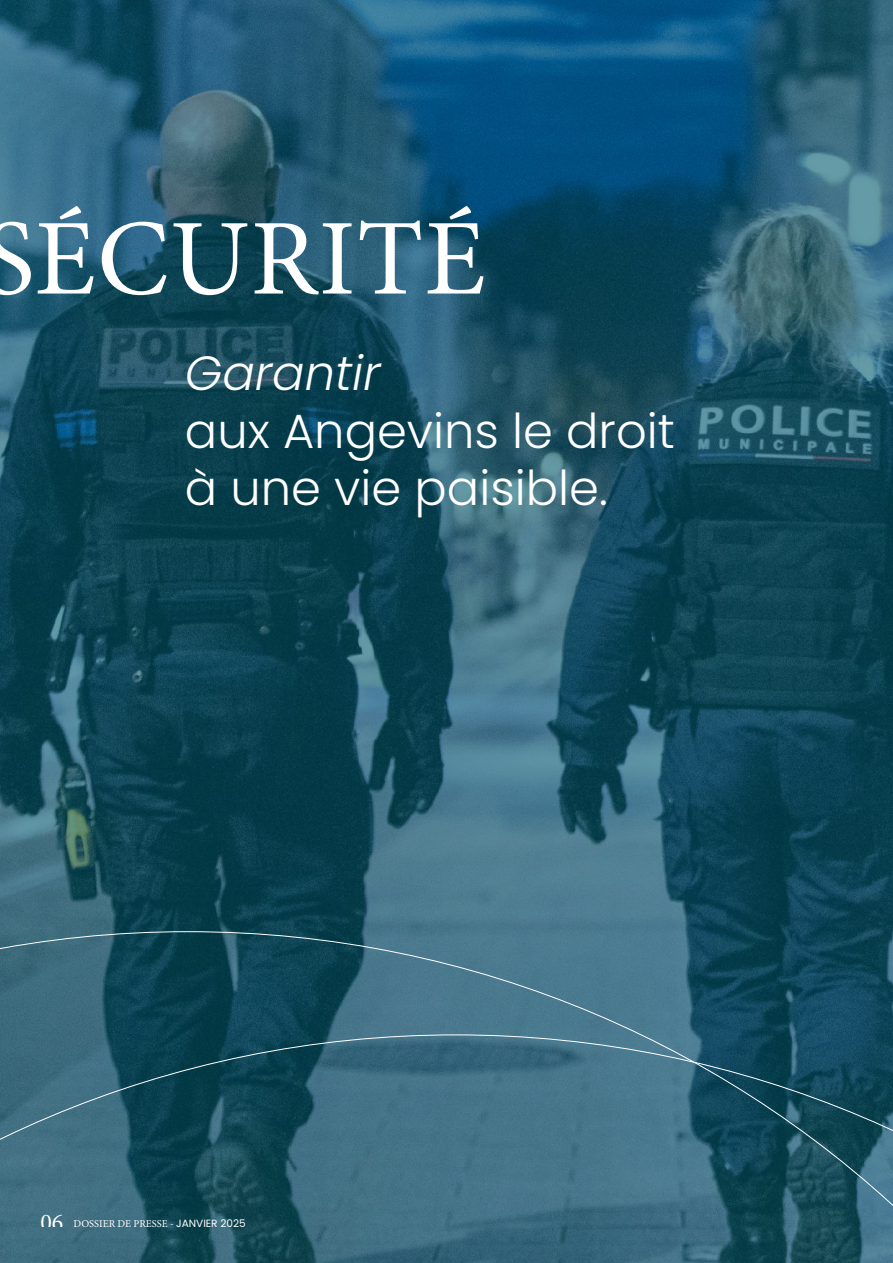
<style>
.page{position:relative;width:893px;height:1263px;background:#fff}
.page>*{position:absolute;margin:0;border:0;box-sizing:border-box;transform-origin:0 0}
.t1{font:108px "Minion Pro";letter-spacing:.01em;color:#fff}
.t2{font:300 48px/57.6px "Poppins";color:#fff}
.t3{font:italic 300 48px "Poppins";color:#fff}
.t4{font:24px "Minion Pro";color:#fff}
.t5{font:10.5px "Minion Pro";color:#fff}
.s1{font-family:"Poppins"}
</style>
<div class="page">
<img style="left:0;top:0;width:893px;height:931px">
<svg style="left:0;top:931px;width:893px;height:332px;background:#2e6072"></svg>
<h1 class="t1" style="left:-16px;top:187px;width:504px">SÉCURITÉ</h1>
<p class="t3" style="left:185px;top:346px;width:197px">Garantir</p>
<p class="t2" style="left:185px;top:402px;width:491px">aux Angevins le droit à une vie paisible.</p>
<p class="t4" style="left:40px;top:1207px;width:25px">06</p>
<p class="t5" style="left:74px;top:1216px;width:174px">DOSSIER DE PRESSE - <span class="s1">JANVIER 2025</span></p>
</div>
